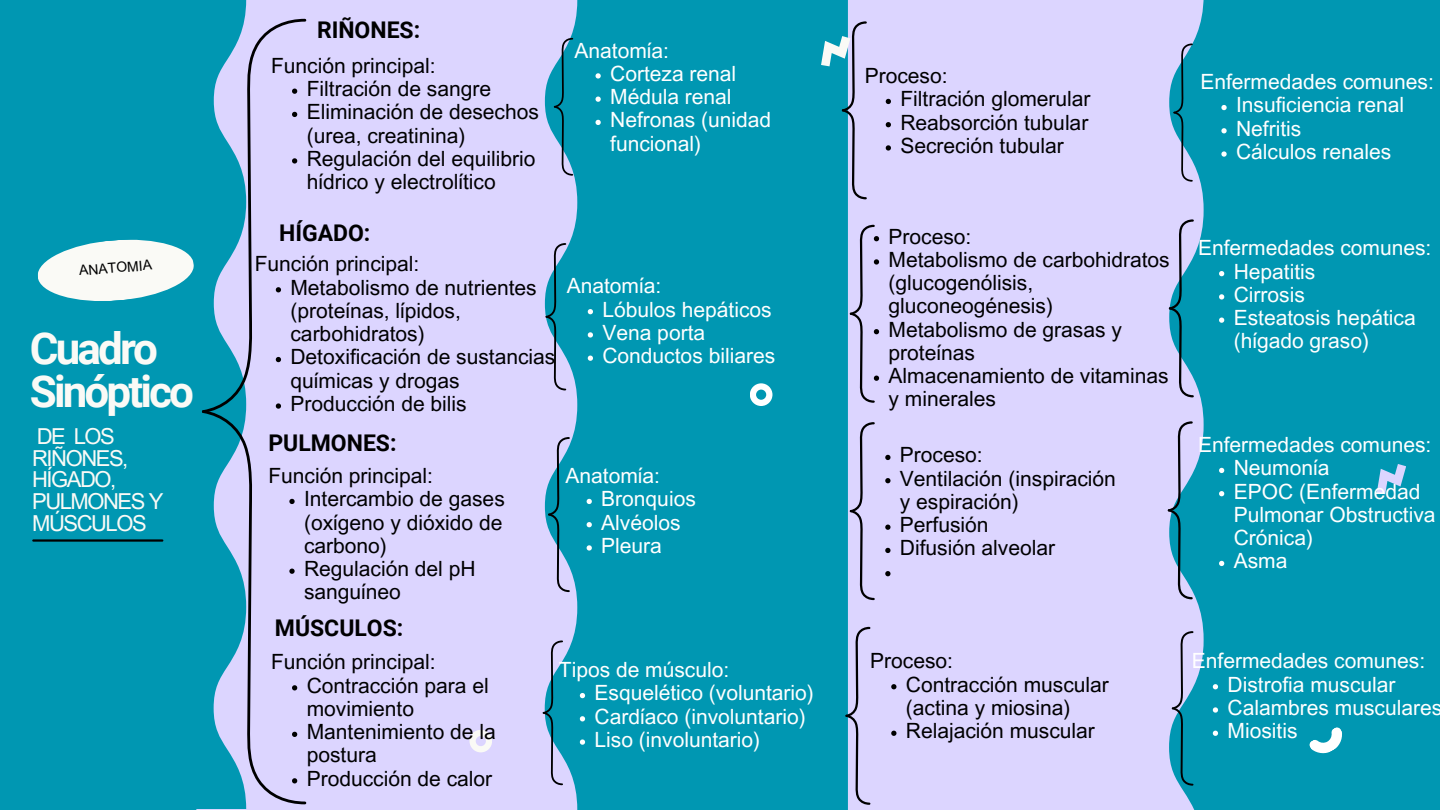
<style>
.page{position:relative;width:1440px;height:810px;background:#0097b2}
.page>*{position:absolute;margin:0;border:0;box-sizing:border-box;transform-origin:0 0}
.t1{font:700 44px/43.5px "Roboto";letter-spacing:-.065em;color:#fafaf6}
.t2{font:700 23px "Roboto";color:#000}
.t3{font:22px/21.8px "Arial MT Pro";letter-spacing:-.065em;color:#fafaf6}
.t4{font:21px/23.2px "Arial MT Pro";color:#000}
.t5{font:21px/23.2px "Arial MT Pro";color:#fff}
.t6{font:14px "Arial MT Pro";color:#000}
</style>
<div class="page">
<div style="left:246px;top:0;width:331px;height:809px;background:#dcd5ff"></div>
<svg style="left:553px;top:37px;width:21px;height:140px"></svg>
<div style="left:848px;top:0;width:356px;height:810px;background:#dcd5ff"></div>
<svg style="left:544px;top:242px;width:23px;height:149px"></svg>
<svg style="left:547px;top:436px;width:24px;height:157px"></svg>
<svg style="left:848px;top:421px;width:28px;height:180px;background:#c8c1e7"></svg>
<hr style="left:33px;top:539px;width:129px;height:3px;background:#000">
<svg style="left:469px;top:730px;width:23px;height:22px"></svg>
<svg style="left:1377px;top:464px;width:29px;height:30px"></svg>
<svg style="left:596px;top:73px;width:5px;height:6px"></svg>
<svg style="left:596px;top:97px;width:5px;height:5px"></svg>
<svg style="left:596px;top:120px;width:5px;height:5px"></svg>
<svg style="left:885px;top:455px;width:6px;height:5px"></svg>
<svg style="left:885px;top:478px;width:6px;height:5px"></svg>
<svg style="left:885px;top:525px;width:6px;height:5px"></svg>
<svg style="left:885px;top:548px;width:6px;height:5px"></svg>
<svg style="left:885px;top:571px;width:6px;height:5px"></svg>
<svg style="left:588px;top:309px;width:5px;height:5px"></svg>
<svg style="left:588px;top:332px;width:5px;height:6px"></svg>
<svg style="left:588px;top:356px;width:5px;height:5px"></svg>
<svg style="left:848px;top:224px;width:31px;height:180px;background:#c6c0e6"></svg>
<svg style="left:587px;top:499px;width:5px;height:5px"></svg>
<svg style="left:587px;top:522px;width:5px;height:5px"></svg>
<svg style="left:587px;top:545px;width:5px;height:6px"></svg>
<svg style="left:1221px;top:105px;width:6px;height:5px"></svg>
<svg style="left:1221px;top:128px;width:6px;height:5px"></svg>
<svg style="left:1221px;top:151px;width:6px;height:6px"></svg>
<svg style="left:821px;top:20px;width:47px;height:180px"></svg>
<svg style="left:750px;top:383px;width:22px;height:23px"></svg>
<svg style="left:1309px;top:727px;width:33px;height:27px"></svg>
<svg style="left:36px;top:13px;width:393px;height:793px"></svg>
<svg style="left:580px;top:693px;width:5px;height:5px"></svg>
<svg style="left:580px;top:716px;width:5px;height:5px"></svg>
<svg style="left:580px;top:739px;width:5px;height:6px"></svg>
<svg style="left:541px;top:640px;width:23px;height:146px"></svg>
<svg style="left:845px;top:626px;width:27px;height:180px;background:#afbade"></svg>
<svg style="left:891px;top:684px;width:5px;height:5px"></svg>
<svg style="left:891px;top:731px;width:5px;height:5px"></svg>
<svg style="left:886px;top:99px;width:5px;height:5px"></svg>
<svg style="left:886px;top:122px;width:5px;height:5px"></svg>
<svg style="left:886px;top:145px;width:5px;height:6px"></svg>
<svg style="left:1172px;top:43px;width:22px;height:140px"></svg>
<svg style="left:1167px;top:218px;width:28px;height:181px"></svg>
<svg style="left:1219px;top:271px;width:5px;height:5px"></svg>
<svg style="left:1219px;top:294px;width:5px;height:6px"></svg>
<svg style="left:1219px;top:318px;width:5px;height:5px"></svg>
<svg style="left:1219px;top:468px;width:5px;height:5px"></svg>
<svg style="left:1219px;top:491px;width:5px;height:5px"></svg>
<svg style="left:1219px;top:561px;width:5px;height:5px"></svg>
<svg style="left:1213px;top:684px;width:5px;height:5px"></svg>
<svg style="left:1213px;top:707px;width:5px;height:6px"></svg>
<svg style="left:1213px;top:731px;width:5px;height:5px"></svg>
<svg style="left:1166px;top:420px;width:28px;height:180px"></svg>
<svg style="left:1170px;top:630px;width:25px;height:157px"></svg>
<p class="t6" style="left:79px;top:266px;width:75px;rotate:-5deg">ANATOMIA</p>
<p class="t1" style="left:30px;top:327px;width:166px">Cuadro<br>Sinóptico</p>
<p class="t3" style="left:32px;top:428px;width:133px">DE LOS<br>RIÑONES,<br>HÍGADO,<br>PULMONES Y<br>MÚSCULOS</p>
<h4 class="t2" style="left:317px;top:16px;width:105px">RIÑONES:</h4>
<h1 class="t4" style="left:271px;top:56px;width:166px">Función principal:</h1>
<h3 class="t4" style="left:307px;top:80px;width:186px">Filtración de sangre</h3>
<p class="t4" style="left:307px;top:103px;width:234px">Eliminación de desechos (urea, creatinina)</p>
<h2 class="t4" style="left:307px;top:149px;width:230px">Regulación del equilibrio hídrico y electrolítico</h2>
<p class="t2" style="left:279px;top:220px;width:93px">HÍGADO:</p>
<p class="t4" style="left:255px;top:255px;width:166px">Función principal:</p>
<h2 class="t4" style="left:290px;top:278px;width:248px">Metabolismo de nutrientes (proteínas, lípidos, carbohidratos)</h2>
<h4 class="t4" style="left:290px;top:348px;width:266px">Detoxificación de sustancias químicas y drogas</h4>
<p class="t4" style="left:290px;top:395px;width:178px">Producción de bilis</p>
<p class="t2" style="left:268px;top:429px;width:130px">PULMONES:</p>
<p class="t4" style="left:268px;top:467px;width:166px">Función principal:</p>
<h2 class="t4" style="left:304px;top:490px;width:202px;text-align:justify">Intercambio de gases (oxígeno y dióxido de carbono)</h2>
<h4 class="t4" style="left:304px;top:560px;width:173px">Regulación del pH sanguíneo</h4>
<p class="t2" style="left:275px;top:614px;width:130px">MÚSCULOS:</p>
<h4 class="t5" style="left:575px;top:41px;width:96px">Anatomía:</h4>
<p class="t5" style="left:610px;top:64px;width:128px">Corteza renal</p>
<p class="t5" style="left:610px;top:88px;width:123px">Médula renal</p>
<p class="t5" style="left:610px;top:111px;width:163px">Nefronas (unidad funcional)</p>
<p class="t5" style="left:567px;top:277px;width:96px">Anatomía:</p>
<p class="t5" style="left:602px;top:300px;width:171px">Lóbulos hepáticos</p>
<p class="t5" style="left:602px;top:323px;width:104px">Vena porta</p>
<h4 class="t5" style="left:602px;top:347px;width:174px">Conductos biliares</h4>
<p class="t5" style="left:566px;top:467px;width:96px">Anatomía:</p>
<p class="t5" style="left:601px;top:490px;width:96px">Bronquios</p>
<p class="t5" style="left:601px;top:513px;width:81px">Alvéolos</p>
<p class="t5" style="left:601px;top:536px;width:62px">Pleura</p>
<p class="t4" style="left:271px;top:653px;width:166px">Función principal:</p>
<h4 class="t4" style="left:307px;top:676px;width:184px">Contracción para el movimiento</h4>
<p class="t4" style="left:307px;top:723px;width:191px">Mantenimiento de la postura</p>
<p class="t4" style="left:307px;top:769px;width:187px">Producción de calor</p>
<h4 class="t5" style="left:559px;top:661px;width:172px">Tipos de músculo:</h4>
<p class="t5" style="left:595px;top:684px;width:221px">Esquelético (voluntario)</p>
<p class="t5" style="left:595px;top:707px;width:213px">Cardíaco (involuntario)</p>
<p class="t5" style="left:595px;top:731px;width:167px">Liso (involuntario)</p>
<h4 class="t4" style="left:865px;top:67px;width:84px">Proceso:</h4>
<p class="t4" style="left:900px;top:90px;width:192px">Filtración glomerular</p>
<p class="t4" style="left:900px;top:113px;width:189px">Reabsorción tubular</p>
<p class="t4" style="left:900px;top:136px;width:165px">Secreción tubular</p>
<p class="t4" style="left:889px;top:227px;width:84px">Proceso:</p>
<p class="t4" style="left:889px;top:250px;width:283px">Metabolismo de carbohidratos (glucogenólisis, gluconeogénesis)</p>
<p class="t4" style="left:889px;top:320px;width:235px">Metabolismo de grasas y proteínas</p>
<p class="t4" style="left:889px;top:367px;width:282px">Almacenamiento de vitaminas y minerales</p>
<h2 class="t4" style="left:900px;top:446px;width:84px">Proceso:</h2>
<h4 class="t4" style="left:900px;top:469px;width:217px">Ventilación (inspiración y espiración)</h4>
<p class="t4" style="left:900px;top:516px;width:90px">Perfusión</p>
<p class="t4" style="left:900px;top:539px;width:157px">Difusión alveolar</p>
<p class="t5" style="left:1200px;top:73px;width:235px">Enfermedades comunes:</p>
<p class="t5" style="left:1236px;top:96px;width:170px">Insuficiencia renal</p>
<p class="t5" style="left:1236px;top:119px;width:67px">Nefritis</p>
<p class="t5" style="left:1236px;top:143px;width:157px">Cálculos renales</p>
<h4 class="t5" style="left:1198px;top:239px;width:235px">Enfermedades comunes:</h4>
<p class="t5" style="left:1234px;top:262px;width:83px">Hepatitis</p>
<p class="t5" style="left:1234px;top:285px;width:73px">Cirrosis</p>
<p class="t5" style="left:1234px;top:309px;width:184px">Esteatosis hepática (hígado graso)</p>
<p class="t5" style="left:1198px;top:436px;width:235px">Enfermedades comunes:</p>
<p class="t5" style="left:1234px;top:459px;width:97px">Neumonía</p>
<p class="t5" style="left:1234px;top:482px;width:203px">EPOC (Enfermedad<br>Pulmonar Obstructiva<br>Crónica)</p>
<h4 class="t5" style="left:1234px;top:552px;width:55px">Asma</h4>
<p class="t4" style="left:870px;top:652px;width:84px">Proceso:</p>
<p class="t4" style="left:906px;top:675px;width:205px">Contracción muscular (actina y miosina)</p>
<p class="t4" style="left:906px;top:722px;width:191px">Relajación muscular</p>
<p class="t5" style="left:1192px;top:652px;width:235px">Enfermedades comunes:</p>
<p class="t5" style="left:1228px;top:675px;width:170px">Distrofia muscular</p>
<p class="t5" style="left:1228px;top:699px;width:216px">Calambres musculares</p>
<h4 class="t5" style="left:1228px;top:722px;width:71px">Miositis</h4>
</div>
